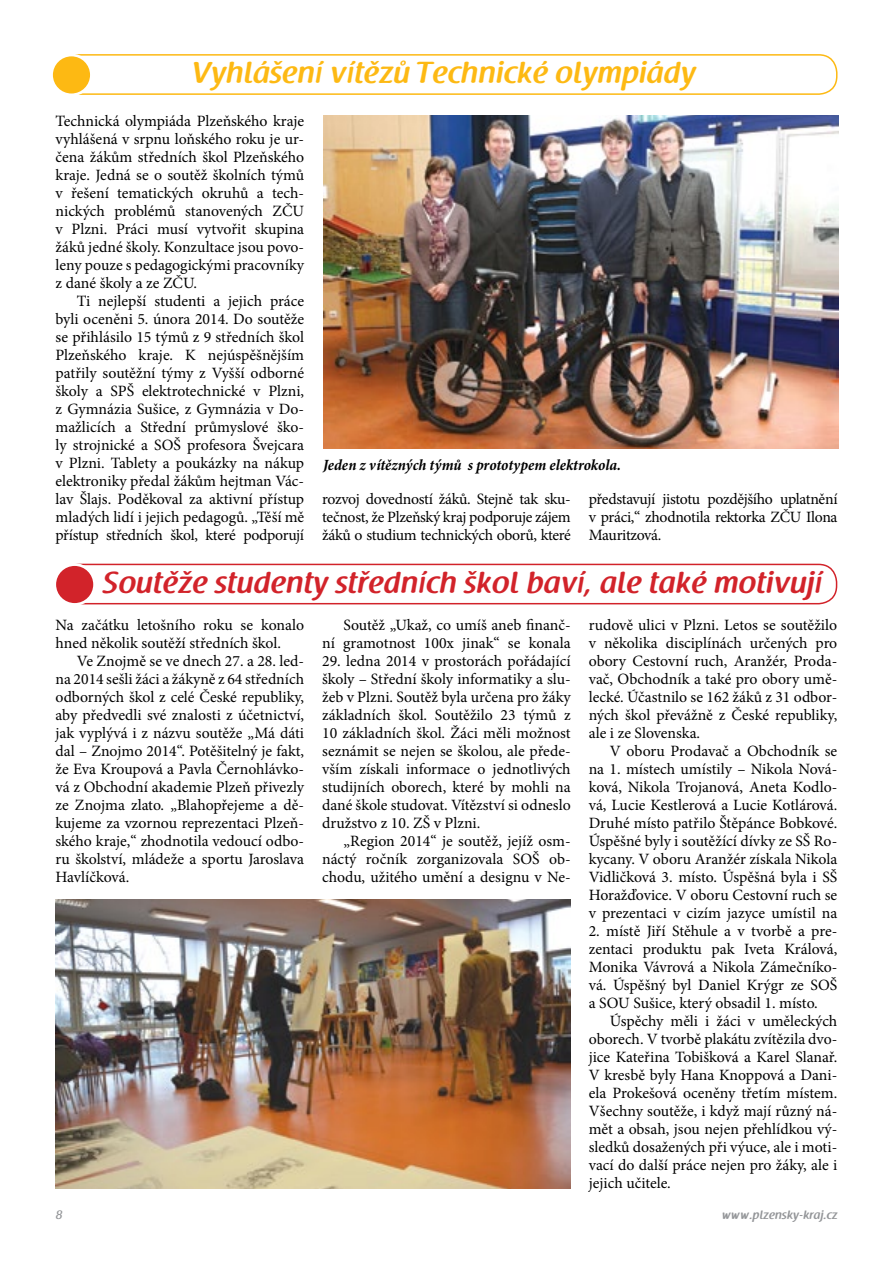
<style>
.page{position:relative;width:893px;height:1263px;background:#fff}
.page>*{position:absolute;margin:0;border:0;box-sizing:border-box;transform-origin:0 0}
.t1{font:600 30px "Raspoutine";letter-spacing:.025em;color:#d2232a}
.t2{font:600 30px "Raspoutine";letter-spacing:.025em;color:#fdb913}
.t3{font:15.75px/18px "Minion Pro";letter-spacing:-.005em;color:#000;text-align:justify}
.t4{font:italic 700 condensed 15.75px "Minion Pro";color:#000}
.t5{font:600 12px "Raspoutine";letter-spacing:.025em;color:#939598}
.t6{font:12px "Raspoutine Classic";color:#939598}
</style>
<div class="page">
<div style="left:59px;top:564px;width:778px;height:40px;border:2px solid #d2232a;border-radius:18px"></div>
<div style="left:55px;top:565px;width:40px;height:39px;background:#d2232a;border-radius:50%"></div>
<div style="left:53px;top:563px;width:43px;height:43px;border:3px solid #fff;border-radius:50%"></div>
<img style="left:56px;top:899px;width:515px;height:289px">
<div style="left:56px;top:54px;width:781px;height:41px;border:2px solid #fdb913;border-radius:18px"></div>
<div style="left:52px;top:55px;width:39px;height:40px;background:#fdb913;border-radius:50%"></div>
<div style="left:50px;top:54px;width:43px;height:42px;border:3px solid #fff;border-radius:50%"></div>
<img style="left:323px;top:115px;width:516px;height:333px">
<h1 class="t2" style="left:192px;top:56px;width:505px">Vyhlášení víteˇzu˚ Technické olympiády</h1>
<p class="t3" style="left:56px;top:112px;width:250px">Technická olympiáda Plzeňského kraje vyhlášená v srpnu loňského roku je ur&shy;čena žákům středních škol Plzeňského kraje. Jedná se o soutěž školních týmů v řešení tematických okruhů a tech&shy;nických problémů stanovených ZČU v Plzni. Práci musí vytvořit skupina žáků jedné školy. Konzultace jsou povo&shy;leny pouze s pedagogickými pracovníky z dané školy a ze ZČU.</p>
<p class="t3" style="left:56px;top:292px;width:250px;text-indent:21px">Ti nejlepší studenti a jejich práce byli oceněni 5. února 2014. Do soutěže se přihlásilo 15 týmů z 9 středních škol Plzeňského kraje. K nejúspěšnějším patřily soutěžní týmy z Vyšší odborné školy a SPŠ elektrotechnické v Plzni, z Gymnázia Sušice, z Gymnázia v Do&shy;mažlicích a Střední průmyslové ško&shy;ly strojnické a SOŠ profesora Švejcara v Plzni. Tablety a poukázky na nákup elektroniky předal žákům hejtman Vác&shy;lav Šlajs. Poděkoval za aktivní přístup mladých lidí i jejich pedagogů. „Těší mě přístup středních škol, které podporují</p>
<p class="t4" style="left:323px;top:454px;width:299px">Jeden z vítězných týmů s prototypem elektrokola.</p>
<p class="t3" style="left:322px;top:490px;width:250px">rozvoj dovedností žáků. Stejně tak sku&shy;tečnost, že Plzeňský kraj podporuje zájem žáků o studium technických oborů, které</p>
<p class="t3" style="left:589px;top:490px;width:250px">představují jistotu pozdějšího uplatnění v práci,“ zhodnotila rektorka ZČU Ilona Mauritzová.</p>
<h1 class="t1" style="left:103px;top:566px;width:721px">Souteˇže studenty strˇedních škol baví, ale také motivují</h1>
<p class="t3" style="left:56px;top:616px;width:250px">Na začátku letošního roku se konalo hned několik soutěží středních škol.</p>
<p class="t3" style="left:56px;top:652px;width:250px;text-indent:21px">Ve Znojmě se ve dnech 27. a 28. led&shy;na 2014 sešli žáci a žákyně z 64 středních odborných škol z celé České republiky, aby předvedli své znalosti z účetnictví, jak vyplývá i z názvu soutěže „Má dáti dal – Znojmo 2014“. Potěšitelný je fakt, že Eva Kroupová a Pavla Černohlávko&shy;vá z Obchodní akademie Plzeň přivezly ze Znojma zlato. „Blahopřejeme a dě&shy;kujeme za vzornou reprezentaci Plzeň&shy;ského kraje,“ zhodnotila vedoucí odbo&shy;ru školství, mládeže a sportu Jaroslava Havlíčková.</p>
<p class="t3" style="left:322px;top:616px;width:250px;text-align:right">Soutěž „Ukaž, co umíš aneb finanč-<br>ní gramotnost 100x jinak“ se konala</p>
<p class="t3" style="left:322px;top:652px;width:250px">29. ledna 2014 v prostorách pořádající školy – Střední školy informatiky a slu&shy;žeb v Plzni. Soutěž byla určena pro žáky základních škol. Soutěžilo 23 týmů z 10 základních škol. Žáci měli možnost seznámit se nejen se školou, ale přede&shy;vším získali informace o jednotlivých studijních oborech, které by mohli na dané škole studovat. Vítězství si odneslo družstvo z 10. ZŠ v Plzni.</p>
<p class="t3" style="left:322px;top:832px;width:250px;text-indent:21px">„Region 2014“ je soutěž, jejíž osm&shy;náctý ročník zorganizovala SOŠ ob&shy;chodu, užitého umění a designu v Ne-</p>
<p class="t3" style="left:589px;top:616px;width:250px">rudově ulici v Plzni. Letos se soutěžilo v několika disciplínách určených pro obory Cestovní ruch, Aranžér, Proda&shy;vač, Obchodník a také pro obory umě&shy;lecké. Účastnilo se 162 žáků z 31 odbor&shy;ných škol převážně z České republiky, ale i ze Slovenska.</p>
<p class="t3" style="left:589px;top:742px;width:250px;text-indent:21px">V oboru Prodavač a Obchodník se na 1. místech umístily – Nikola Nová&shy;ková, Nikola Trojanová, Aneta Kodlo&shy;vá, Lucie Kestlerová a Lucie Kotlárová.<br>Druhé místo patřilo Štěpánce Bobkové.<br>Úspěšné byly i soutěžící dívky ze SŠ Ro&shy;kycany. V oboru Aranžér získala Nikola Vidličková 3. místo. Úspěšná byla i SŠ Horažďovice. V oboru Cestovní ruch se v prezentaci v cizím jazyce umístil na</p>
<p class="t3" style="left:589px;top:922px;width:250px">2. místě Jiří Stěhule a v tvorbě a pre&shy;zentaci produktu pak Iveta Králová, Monika Vávrová a Nikola Zámečníko&shy;vá. Úspěšný byl Daniel Krýgr ze SOŠ a SOU Sušice, který obsadil 1. místo.</p>
<p class="t3" style="left:589px;top:1012px;width:250px;text-indent:21px">Úspěchy měli i žáci v uměleckých oborech. V tvorbě plakátu zvítězila dvo&shy;jice Kateřina Tobišková a Karel Slanař.<br>V kresbě byly Hana Knoppová a Dani&shy;ela Prokešová oceněny třetím místem.<br>Všechny soutěže, i když mají různý ná&shy;mět a obsah, jsou nejen přehlídkou vý&shy;sledků dosažených při výuce, ale i moti&shy;vací do další práce nejen pro žáky, ale i jejich učitele.</p>
<p class="t6" style="left:56px;top:1208px;width:8px">8</p>
<p class="t5" style="left:722px;top:1208px;width:117px">www.plzensky-kraj.cz</p>
</div>
